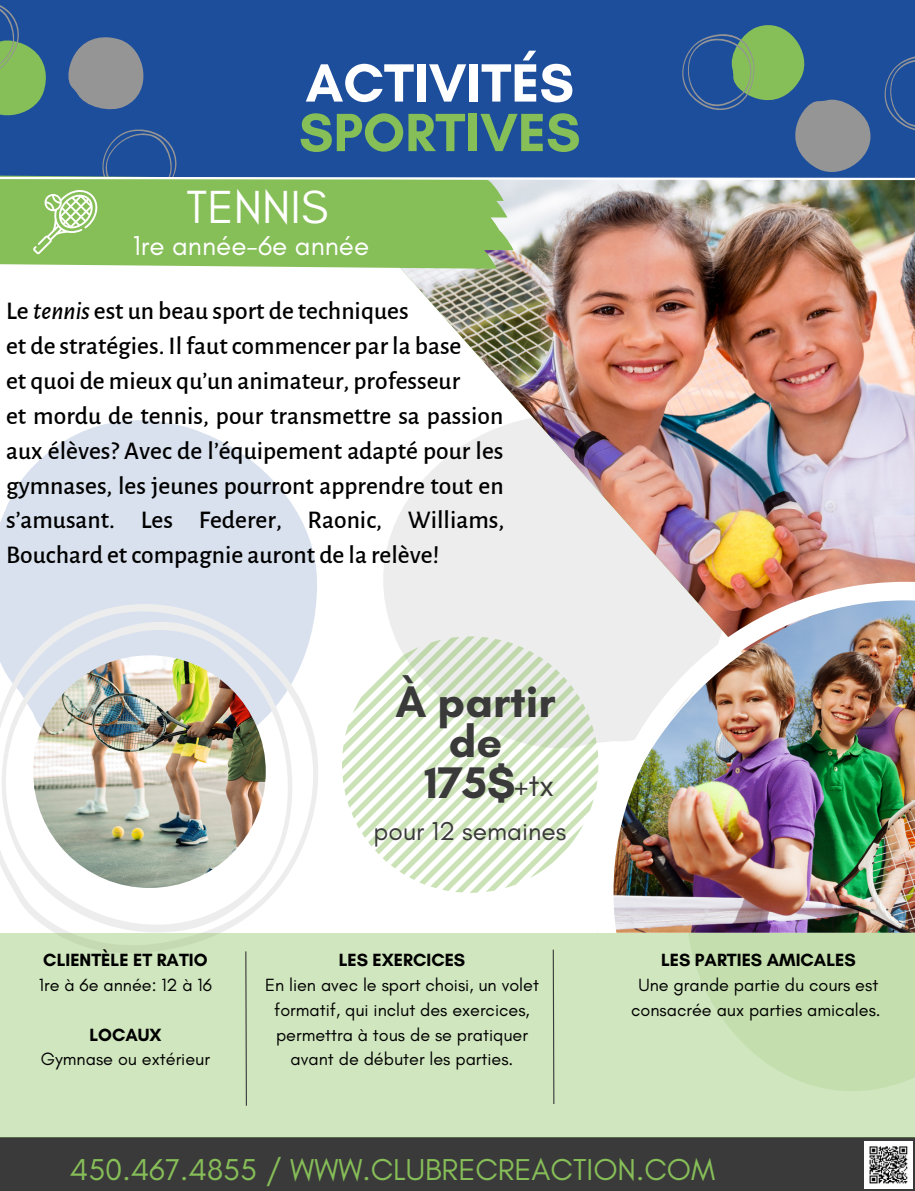
<style>
.page{position:relative;width:915px;height:1191px;background:#fff}
.page>*{position:absolute;margin:0;border:0;box-sizing:border-box;transform-origin:0 0}
.t1{font:700 54.75px "Glacial Indifference";color:#fff}
.t2{font:700 54.75px "Glacial Indifference";color:#86be58}
.t3{font:47.25px "Glacial Indifference";color:#fff}
.t4{font:700 45px "Glacial Indifference";color:#3b3a3a}
.t5{font:30.75px "Glacial Indifference";color:#86be58}
.t6{font:27.75px "Glacial Indifference";color:#fff}
.t7{font:26.25px "Glacial Indifference";color:#3b3a3a}
.t8{font:500 25.5px/35px "Alegreya Sans";color:#000}
.t9{font:18px/24.8px "Glacial Indifference";color:#000;text-align:center}
.t10{font:700 18px "Glacial Indifference";color:#000}
.s1{font-style:italic}
.s2{font-weight:400;font-size:32.25px}
</style>
<div class="page">
<svg style="left:0;top:420px;width:478px;height:512px;fill:#d9e1ee"></svg>
<img style="left:321px;top:254px;width:594px;height:592px">
<img style="left:595px;top:581px;width:320px;height:351px">
<div style="left:0;top:1137px;width:915px;height:53px;background:#3b3a3a"></div>
<img style="left:865px;top:1141px;width:47px;height:47px">
<img style="left:33px;top:655px;width:233px;height:232px;border-radius:50%">
<svg style="left:0;top:254px;width:513px;height:15px;background:#9ac675"></svg>
<div style="left:0;top:932px;width:915px;height:205px;background:linear-gradient(to right,#d2e7c1,#cae2b5)"></div>
<svg style="left:342px;top:636px;width:256px;height:256px"></svg>
<svg style="left:245px;top:950px;width:2px;height:156px"></svg>
<svg style="left:552px;top:948px;width:3px;height:156px"></svg>
<svg style="left:0;top:0;width:915px;height:254px;background:#4b728e"></svg>
<h1 class="t1" style="left:305px;top:49px;width:270px">ACTIVITÉS</h1>
<h1 class="t2" style="left:299px;top:99px;width:283px">SPORTIVES</h1>
<h2 class="t3" style="left:187px;top:178px;width:143px">TENNIS</h2>
<p class="t6" style="left:133px;top:229px;width:238px">1re année-6e année</p>
<p class="t8" style="left:6px;top:294px;width:499px">Le <span class="s1">tennis</span> est un beau sport de techniques<br>et de stratégies. Il faut commencer par la base<br>et quoi de mieux qu’un animateur, professeur<br>et mordu de tennis, pour transmettre sa passion aux élèves? Avec de l’équipement adapté pour les gymnases, les jeunes pourront apprendre tout en s’amusant. Les Federer, Raonic, Williams, Bouchard et compagnie auront de la relève!</p>
<p class="t10" style="left:43px;top:949px;width:166px">CLIENTÈLE ET RATIO</p>
<p class="t9" style="left:39px;top:972px;width:175px">1re à 6e année: 12 à 16</p>
<p class="t10" style="left:89px;top:1023px;width:74px">LOCAUX</p>
<p class="t9" style="left:41px;top:1046px;width:170px">Gymnase ou extérieur</p>
<h3 class="t4" style="left:395px;top:673px;width:162px">À partir</h3>
<h3 class="t4" style="left:449px;top:714px;width:55px">de</h3>
<h3 class="t4" style="left:424px;top:754px;width:131px">175$<span class="s2">+tx</span></h3>
<p class="t7" style="left:373px;top:814px;width:194px">pour 12 semaines</p>
<p class="t10" style="left:339px;top:949px;width:128px">LES EXERCICES</p>
<p class="t9" style="left:265px;top:972px;width:275px">En lien avec le sport choisi, un volet formatif, qui inclut des exercices, permettra à tous de se pratiquer avant de débuter les parties.</p>
<p class="t10" style="left:661px;top:949px;width:196px">LES PARTIES AMICALES</p>
<p class="t9" style="left:631px;top:972px;width:251px">Une grande partie du cours est consacrée aux parties amicales.</p>
<p class="t5" style="left:70px;top:1150px;width:647px">450.467.4855 / WWW.CLUBRECREACTION.COM</p>
</div>
